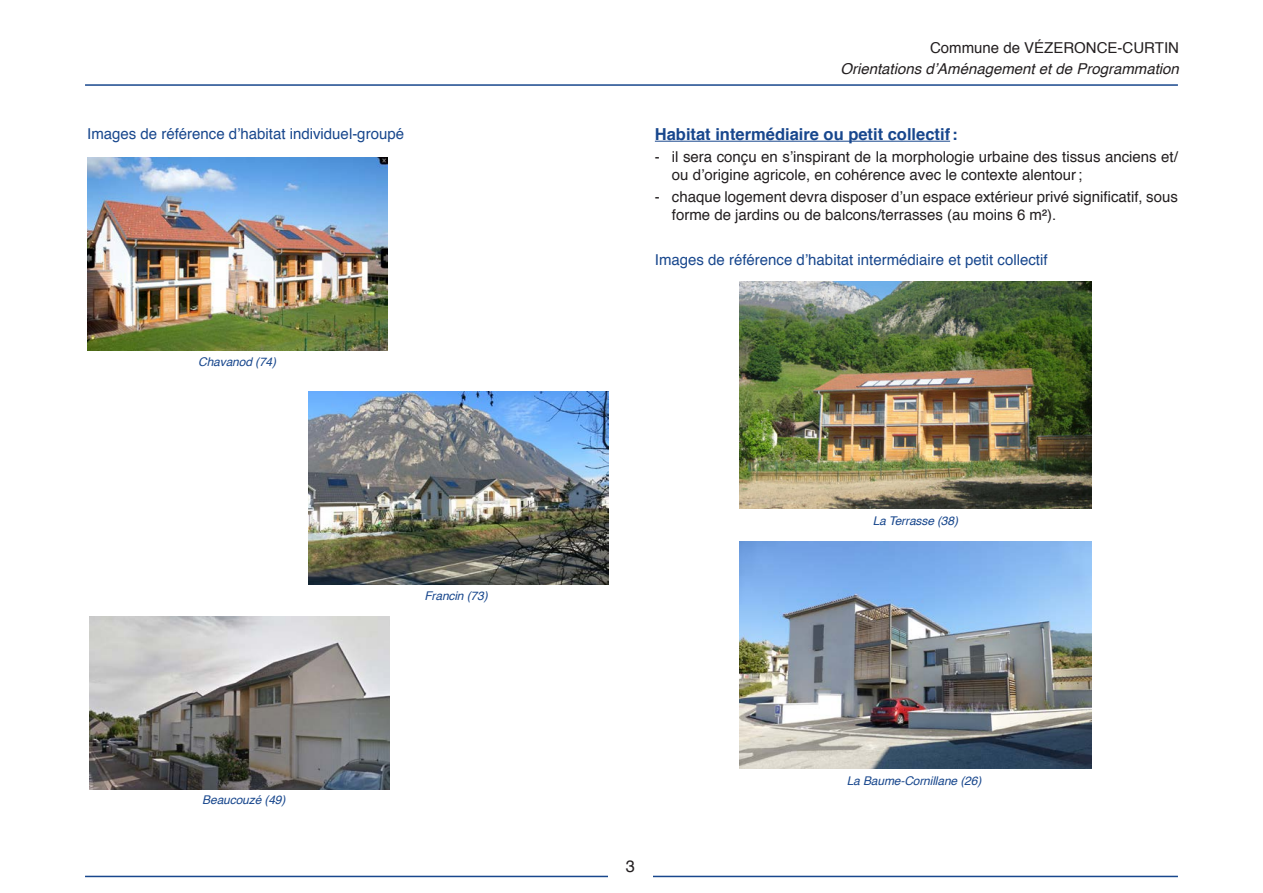
<style>
.page{position:relative;width:1263px;height:893px;background:#fff}
.page>*{position:absolute;margin:0;border:0;box-sizing:border-box;transform-origin:0 0}
.A{font:700 16.5px "Helvetica";color:#18478d}
.t1{font:16.5px "Helvetica";color:#231f20}
.Enumeration{font:15px/18px "Helvetica";color:#231f20}
.Texte{font:15px "Helvetica";color:#18478d}
.t2{font:italic 15px "Helvetica";color:#231f20}
.Legende_photo{font:italic 12px "Helvetica";letter-spacing:-.01em;color:#18478d}
</style>
<div class="page">
<hr style="left:85px;top:876px;width:1093px;height:1px;background:#18478d">
<hr style="left:85px;top:84px;width:1093px;height:2px;background:#18478d">
<div style="left:608px;top:860px;width:45px;height:33px;background:#fff"></div>
<hr style="left:655px;top:141px;width:295px;height:1px;background:#18478d">
<img style="left:739px;top:281px;width:352px;height:227px">
<img style="left:739px;top:542px;width:352px;height:227px">
<img style="left:87px;top:157px;width:300px;height:194px">
<img style="left:308px;top:391px;width:300px;height:194px">
<img style="left:89px;top:617px;width:300px;height:172px">
<p class="Texte" style="left:87px;top:122px;width:318px">Images de référence d’habitat individuel-groupé</p>
<p class="Legende_photo" style="left:198px;top:352px;width:79px">Chavanod (74)</p>
<p class="Legende_photo" style="left:202px;top:791px;width:85px">Beaucouzé (49)</p>
<p class="Legende_photo" style="left:424px;top:586px;width:65px">Francin (73)</p>
<p class="Enumeration" style="left:930px;top:39px;width:250px">Commune de VÉZERONCE-CURTIN</p>
<p class="t2" style="left:840px;top:57px;width:340px">Orientations d’Aménagement et de Programmation</p>
<p class="A" style="left:655px;top:121px;width:304px">Habitat intermédiaire ou petit collectif:</p>
<p class="Enumeration" style="left:672px;top:148px;width:508px;text-indent:-17px">- il sera conçu en s’inspirant de la morphologie urbaine des tissus anciens et/ ou d’origine agricole, en cohérence avec le contexte alentour;</p>
<p class="Enumeration" style="left:672px;top:189px;width:507px;text-indent:-17px">- chaque logement devra disposer d’un espace extérieur privé significatif, sous forme de jardins ou de balcons/terrasses (au moins 6 m²).</p>
<p class="Texte" style="left:655px;top:248px;width:394px">Images de référence d’habitat intermédiaire et petit collectif</p>
<p class="Legende_photo" style="left:873px;top:511px;width:87px">La Terrasse (38)</p>
<p class="t1" style="left:626px;top:854px;width:11px">3</p>
<p class="Legende_photo" style="left:847px;top:772px;width:136px">La Baume-Cornillane (26)</p>
</div>
